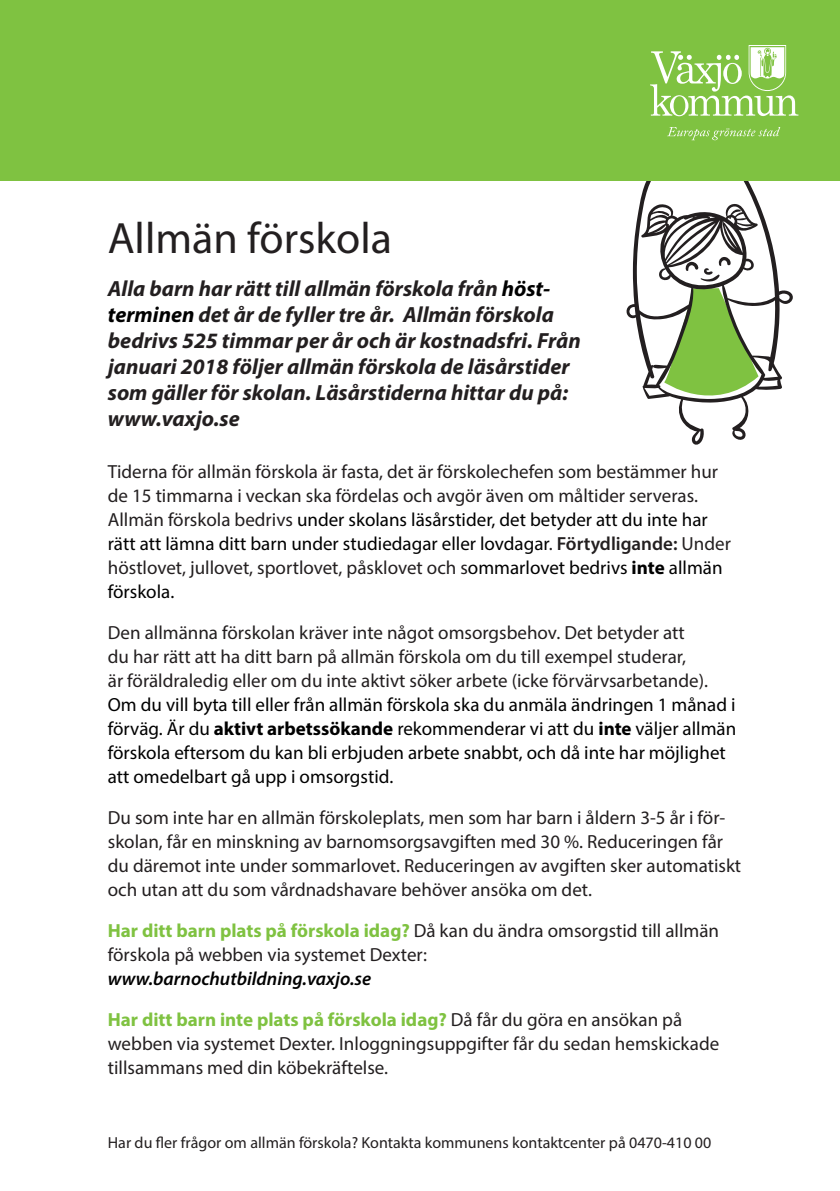
<style>
.page{position:relative;width:840px;height:1191px;background:#fff}
.page>*{position:absolute;margin:0;border:0;box-sizing:border-box;transform-origin:0 0}
.t1{font:44px "Myriad Pro";color:#231f20}
.t2{font:italic 700 22px/26px "Myriad Pro";color:#231f20}
.t3{font:19px/24px "Myriad Pro";color:#231f20}
.t4{font:19px/24px "Myriad Pro";color:#000}
.t5{font:16px "Myriad Pro";color:#231f20}
.s1{color:#000}
.s2{font-weight:600}
.s3{font-weight:700;color:#000}
.s4{color:#231f20}
.s5{font-weight:700}
.s6{font-weight:700;color:#7fc241}
.s7{font-weight:600;font-style:italic;color:#000}
</style>
<div class="page">
<svg style="left:624px;top:180px;width:168px;height:265px"></svg>
<svg style="left:663px;top:256px;width:95px;height:160px"></svg>
<div style="left:0;top:0;width:839px;height:180px;background:#7fc241"></div>
<svg style="left:667px;top:127px;width:112px;height:13px"></svg>
<svg style="left:650px;top:45px;width:148px;height:71px"></svg>
<p class="t1" style="left:108px;top:211px;width:285px">Allmän förskola</p>
<p class="t2" style="left:108px;top:275px;width:474px">Alla barn har rätt till allmän förskola från <span class="s1">höst&shy;terminen</span> det år de fyller tre år. Allmän förskola bedrivs 525 timmar per år och är kostnadsfri. Från januari 2018 följer allmän förskola de läsårstider som gäller för skolan. Läsårstiderna hittar du på: www.vaxjo.se</p>
<p class="t3" style="left:108px;top:459px;width:624px">Tiderna för allmän förskola är fasta, det är förskolechefen som bestämmer hur de 15 timmarna i veckan ska fördelas och avgör även om måltider serveras.<br>Allmän förskola bedrivs <span class="s1">under skolans läsårstider, det betyder att du inte har rätt att lämna ditt barn under studiedagar eller lovdagar</span>. <span class="s2">Förtydligande:</span> Under höstlovet, jullovet, sportlovet, påsklovet och s<span class="s1">ommarlovet bedrivs</span> <span class="s3">inte</span> <span class="s1">allmän förskola.</span></p>
<p class="t4" style="left:108px;top:620px;width:629px"><span class="s4">Den allmänna förskolan kräver inte något omsorgsbehov. Det betyder att<br>du har rätt att ha ditt barn på allmän förskola om du till exempel studerar,<br>är föräldraledig eller om du inte aktivt söker arbete (icke förvärvsarbetande).<br></span>Om du vill byta till eller från allmän förskola ska du anmäla ändringen 1 månad i förväg. Är du <span class="s5">aktivt arbetssökande</span> rekommenderar vi att du <span class="s5">inte</span> väljer allmän förskola eftersom du kan bli erbjuden arbete snabbt, och då inte har möjlighet att omedelbart gå upp i omsorgstid.</p>
<p class="t3" style="left:108px;top:805px;width:634px">Du som inte har en allmän förskoleplats, men som har barn i åldern 3-5 år i för&shy;skolan, får en minskning av barnomsorgsavgiften med 30 %. Reduceringen får du däremot inte under sommarlovet. Reduceringen av avgiften sker automatiskt och utan att du som vårdnadshavare behöver ansöka om det.</p>
<p class="t3" style="left:108px;top:918px;width:612px"><span class="s6">Har ditt barn plats på förskola idag?</span> Då kan du ändra omsorgstid till allmän förskola på webben via systemet Dexter:<br><span class="s7">www.barnochutbildning.vaxjo.se</span></p>
<p class="t3" style="left:108px;top:1007px;width:612px"><span class="s6">Har ditt barn inte plats på förskola idag?</span> Då får du göra en ansökan på webben via systemet Dexter. Inloggningsuppgifter får du sedan hemskickade tillsammans med din köbekräftelse.</p>
<p class="t5" style="left:108px;top:1133px;width:604px">Har du fler frågor om allmän förskola? Kontakta kommunens kontaktcenter på 0470-410 00</p>
</div>
